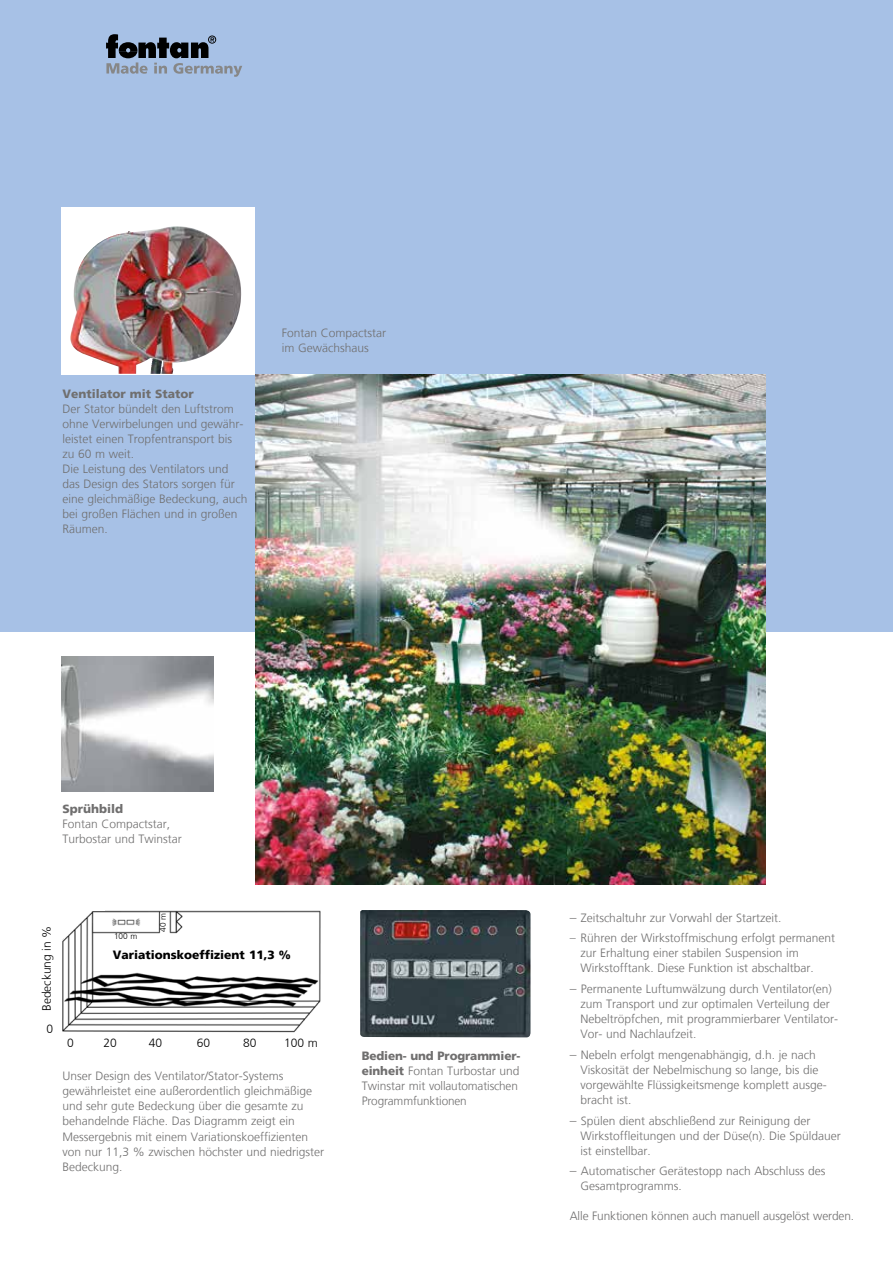
<style>
.page{position:relative;width:893px;height:1263px;background:#fff}
.page>*{position:absolute;margin:0;border:0;box-sizing:border-box;transform-origin:0 0}
.t1{font:300 12px/15px "Frutiger LT";color:#706f6f}
.t2{font:900 12px "Frutiger LT";color:#706f6f}
.t3{font:900 12px "Frutiger LT";color:#000}
.t4{font:300 12px "Frutiger LT";color:#000}
.t5{font:300 8.25px "Frutiger LT";color:#000}
.s1{font-weight:900}
.s2{font-size:13.5px}
</style>
<div class="page">
<div style="left:0;top:0;width:893px;height:631px;background:#a7c1e6"></div>
<img style="left:255px;top:374px;width:510px;height:510px">
<img style="left:61px;top:657px;width:153px;height:134px">
<img style="left:360px;top:910px;width:171px;height:127px">
<div style="left:62px;top:207px;width:193px;height:167px;background:#fff"></div>
<img style="left:70px;top:226px;width:172px;height:148px">
<img style="left:62px;top:910px;width:259px;height:123px">
<div style="left:111px;top:948px;width:191px;height:23px;background:#fff"></div>
<svg style="left:62px;top:934px;width:5px;height:8px"></svg>
<div style="left:161px;top:916px;width:5px;height:15px;background:#fff"></div>
<div style="left:108px;top:934px;width:36px;height:14px;background:#fff"></div>
<svg style="left:106px;top:34px;width:136px;height:43px"></svg>
<p class="t2" style="left:62px;top:386px;width:133px">Ventilator mit Stator</p>
<p class="t1" style="left:62px;top:401px;width:187px">Der Stator bündelt den Luftstrom ohne Verwirbelungen und gewähr&shy;leistet einen Tropfentransport bis<br>zu 60 m weit.<br>Die Leistung des Ventilators und das Design des Stators sorgen für eine gleichmäßige Bedeckung, auch bei großen Flächen und in großen<br>Räumen.</p>
<p class="t1" style="left:282px;top:326px;width:106px">Fontan Compactstar im Gewächshaus</p>
<p class="t2" style="left:62px;top:802px;width:62px">Sprühbild</p>
<p class="t1" style="left:62px;top:817px;width:121px">Fontan Compactstar,<br>Turbostar und Twinstar</p>
<p class="t4" style="left:40px;top:1011px;width:87px;rotate:-90deg">Bedeckung in %</p>
<p class="t4" style="left:47px;top:1022px;width:8px">0</p>
<p class="t5" style="left:114px;top:931px;width:25px">100 m</p>
<p class="t5" style="left:114px;top:933px;width:25px">100 m</p>
<p class="t5" style="left:158px;top:932px;width:20px;rotate:-90deg">40 m</p>
<p class="t3" style="left:113px;top:948px;width:179px">Variationskoeffizient 11,3 %</p>
<p class="t4" style="left:67px;top:1036px;width:8px">0</p>
<p class="t4" style="left:104px;top:1036px;width:15px">20</p>
<p class="t4" style="left:149px;top:1036px;width:15px">40</p>
<p class="t4" style="left:197px;top:1036px;width:15px">60</p>
<p class="t4" style="left:243px;top:1036px;width:15px">80</p>
<p class="t4" style="left:284px;top:1036px;width:35px">100 m</p>
<p class="t1" style="left:62px;top:1069px;width:263px">Unser Design des Ventilator/Stator-Systems gewährleistet eine außerordentlich gleichmäßige und sehr gute Bedeckung über die gesamte zu behandelnde Fläche. Das Diagramm zeigt ein Messergebnis mit einem Variationskoeffizienten von nur 11,3 % zwischen höchster und niedrigster Bedeckung.</p>
<p class="t1" style="left:362px;top:1049px;width:160px"><span class="s1">Bedien- und Programmier&shy;einheit</span> Fontan Turbostar und<br>Twinstar mit vollautomatischen<br>Programmfunktionen</p>
<p class="t1" style="left:570px;top:910px;width:213px"><span class="s2">–</span> Zeitschaltuhr zur Vorwahl der Startzeit.</p>
<p class="t1" style="left:580px;top:931px;width:256px;text-indent:-11px">– Rühren der Wirkstoffmischung erfolgt permanent zur Erhaltung einer stabilen Suspension im<br>Wirkstofftank. Diese Funktion ist abschaltbar.</p>
<p class="t1" style="left:580px;top:982px;width:259px;text-indent:-11px"><span class="s2">–</span> Permanente Luftumwälzung durch Ventilator(en) zum Transport und zur optimalen Verteilung der Nebeltröpfchen, mit programmierbarer Ventilator-Vor- und Nachlaufzeit.</p>
<p class="t1" style="left:580px;top:1047px;width:248px;text-indent:-11px"><span class="s2">–</span> Nebeln erfolgt mengenabhängig, d.h. je nach Viskosität der Nebelmischung so lange, bis die vorgewählte Flüssigkeitsmenge komplett ausge&shy;bracht ist.</p>
<p class="t1" style="left:580px;top:1113px;width:262px;text-indent:-11px"><span class="s2">–</span> Spülen dient abschließend zur Reinigung der<br>Wirkstoffleitungen und der Düse(n). Die Spüldauer ist einstellbar.</p>
<p class="t1" style="left:580px;top:1164px;width:246px;text-indent:-11px"><span class="s2">–</span> Automatischer Gerätestopp nach Abschluss des<br>Gesamtprogramms.</p>
<p class="t1" style="left:570px;top:1209px;width:286px">Alle Funktionen können auch manuell ausgelöst werden.</p>
</div>
